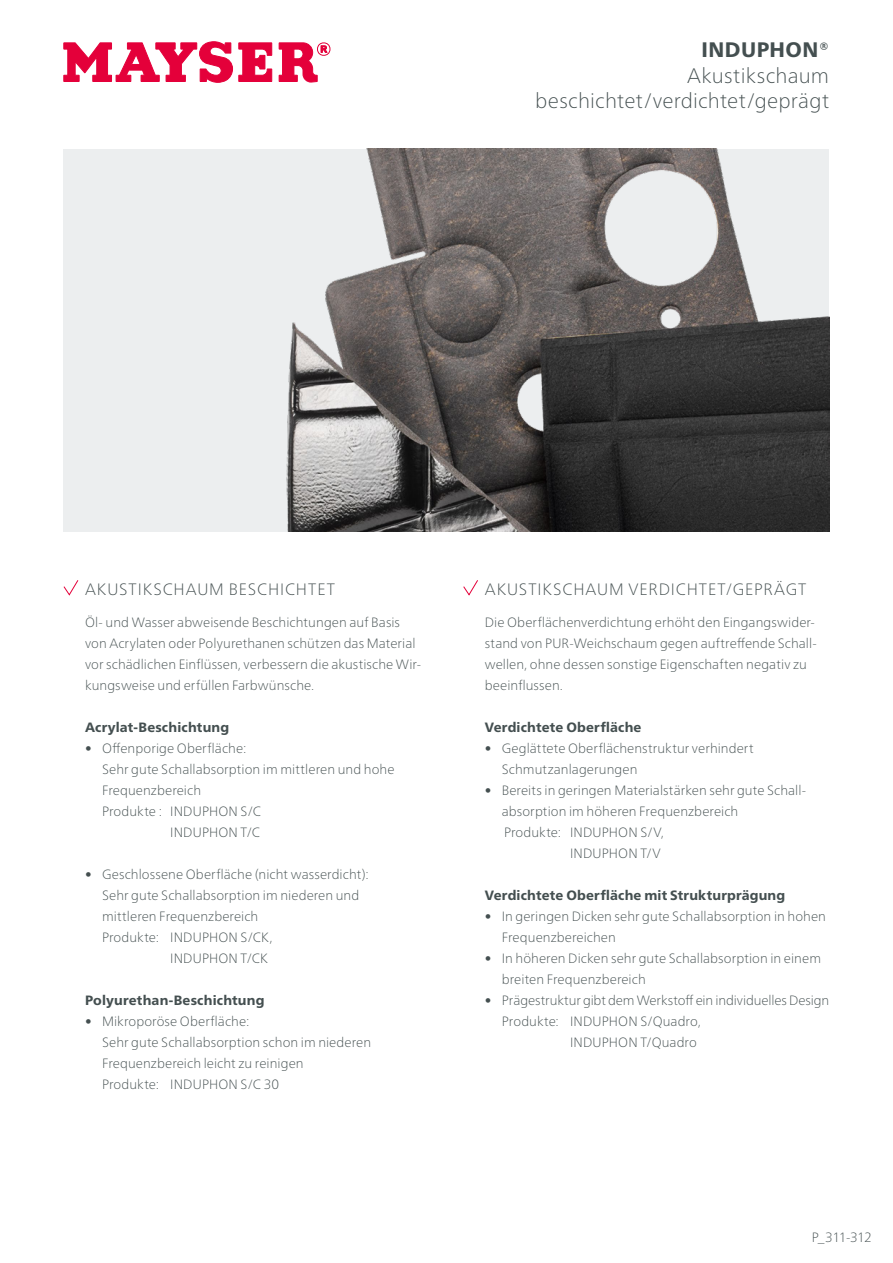
<style>
.page{position:relative;width:893px;height:1263px;background:#fff}
.page>*{position:absolute;margin:0;border:0;box-sizing:border-box;transform-origin:0 0}
.t1{font:100 21px/25.5px "Frutiger Neue LTW1 G";letter-spacing:.01em;color:#444f50;text-align:right}
.t2{font:800 21px "Frutiger Neue LTW1 G";letter-spacing:.025em;color:#444f50}
.t3{font:100 16.5px "Frutiger Neue LTW1 G";letter-spacing:.055em;color:#444f50}
.t4{font:100 13.5px/21px "Frutiger Neue LTW1 G";letter-spacing:.005em;color:#444f50}
.t5{font:800 13.5px "Frutiger Neue LTW1 G";letter-spacing:.01em;color:#444f50}
</style>
<div class="page">
<svg style="left:63px;top:580px;width:15px;height:15px"></svg>
<svg style="left:463px;top:580px;width:15px;height:15px"></svg>
<div style="left:64px;top:149px;width:765px;height:382px;background:#eceeef"></div>
<img style="left:286px;top:149px;width:543px;height:382px">
<svg style="left:239px;top:43px;width:33px;height:39px"></svg>
<svg style="left:279px;top:42px;width:51px;height:40px"></svg>
<svg style="left:64px;top:42px;width:169px;height:40px"></svg>
<h1 class="t2" style="left:701px;top:35px;width:129px">INDUPHON®</h1>
<h1 class="t1" style="left:535px;top:61px;width:295px">Akustikschaum beschichtet/verdichtet/geprägt</h1>
<p class="t3" style="left:85px;top:577px;width:252px">AKUSTIKSCHAUM BESCHICHTET</p>
<p class="t4" style="left:85px;top:610px;width:338px">Öl- und Wasser abweisende Beschichtungen auf Basis von Acrylaten oder Polyurethanen schützen das Material vor schädlichen Einflüssen, verbessern die akustische Wir&shy;kungsweise und erfüllen Farbwünsche.</p>
<p class="t5" style="left:85px;top:717px;width:146px">Acrylat-Beschichtung</p>
<p class="t4" style="left:85px;top:736px;width:163px">• Offenporige Oberfläche:</p>
<p class="t4" style="left:102px;top:757px;width:294px">Sehr gute Schallabsorption im mittleren und hohe</p>
<p class="t4" style="left:102px;top:778px;width:101px">Frequenzbereich</p>
<p class="t4" style="left:102px;top:799px;width:161px">Produkte : INDUPHON S/C</p>
<p class="t4" style="left:170px;top:820px;width:91px">INDUPHON T/C</p>
<p class="t4" style="left:85px;top:862px;width:285px">• Geschlossene Oberfläche (nicht wasserdicht):</p>
<p class="t4" style="left:102px;top:883px;width:259px">Sehr gute Schallabsorption im niederen und</p>
<p class="t4" style="left:102px;top:904px;width:158px">mittleren Frequenzbereich</p>
<p class="t4" style="left:102px;top:925px;width:172px">Produkte: INDUPHON S/CK,</p>
<p class="t4" style="left:170px;top:946px;width:99px">INDUPHON T/CK</p>
<p class="t5" style="left:85px;top:990px;width:181px">Polyurethan-Beschichtung</p>
<p class="t4" style="left:102px;top:1009px;width:271px;text-indent:-17px">• Mikroporöse Oberfläche:<br>Sehr gute Schallabsorption schon im niederen Frequenzbereich leicht zu reinigen<br>Produkte: INDUPHON S/C 30</p>
<p class="t3" style="left:485px;top:577px;width:323px">AKUSTIKSCHAUM VERDICHTET/GEPRÄGT</p>
<p class="t4" style="left:485px;top:610px;width:334px">Die Oberflächenverdichtung erhöht den Eingangswider&shy;stand von PUR-Weichschaum gegen auftreffende Schall&shy;wellen, ohne dessen sonstige Eigenschaften negativ zu beeinflussen.</p>
<p class="t5" style="left:485px;top:717px;width:158px">Verdichtete Oberfläche</p>
<p class="t4" style="left:502px;top:736px;width:253px;text-indent:-17px">• Geglättete Oberflächenstruktur verhindert<br>Schmutzanlagerungen</p>
<p class="t4" style="left:485px;top:778px;width:322px">• Bereits in geringen Materialstärken sehr gute Schall-</p>
<p class="t4" style="left:502px;top:799px;width:238px">absorption im höheren Frequenzbereich</p>
<p class="t4" style="left:504px;top:820px;width:162px">Produkte: INDUPHON S/V,</p>
<p class="t4" style="left:570px;top:841px;width:92px">INDUPHON T/V</p>
<p class="t5" style="left:485px;top:885px;width:302px">Verdichtete Oberfläche mit Strukturprägung</p>
<p class="t4" style="left:502px;top:904px;width:326px;text-indent:-17px">• In geringen Dicken sehr gute Schallabsorption in hohen<br>Frequenzbereichen</p>
<p class="t4" style="left:502px;top:946px;width:321px;text-indent:-17px">• In höheren Dicken sehr gute Schallabsorption in einem breiten Frequenzbereich</p>
<p class="t4" style="left:485px;top:988px;width:346px">• Prägestruktur gibt dem Werkstoff ein individuelles Design</p>
<p class="t4" style="left:502px;top:1009px;width:201px">Produkte: INDUPHON S/Quadro,</p>
<p class="t4" style="left:570px;top:1030px;width:128px">INDUPHON T/Quadro</p>
<p class="t4" style="left:812px;top:1226px;width:61px">P_311-312</p>
</div>
